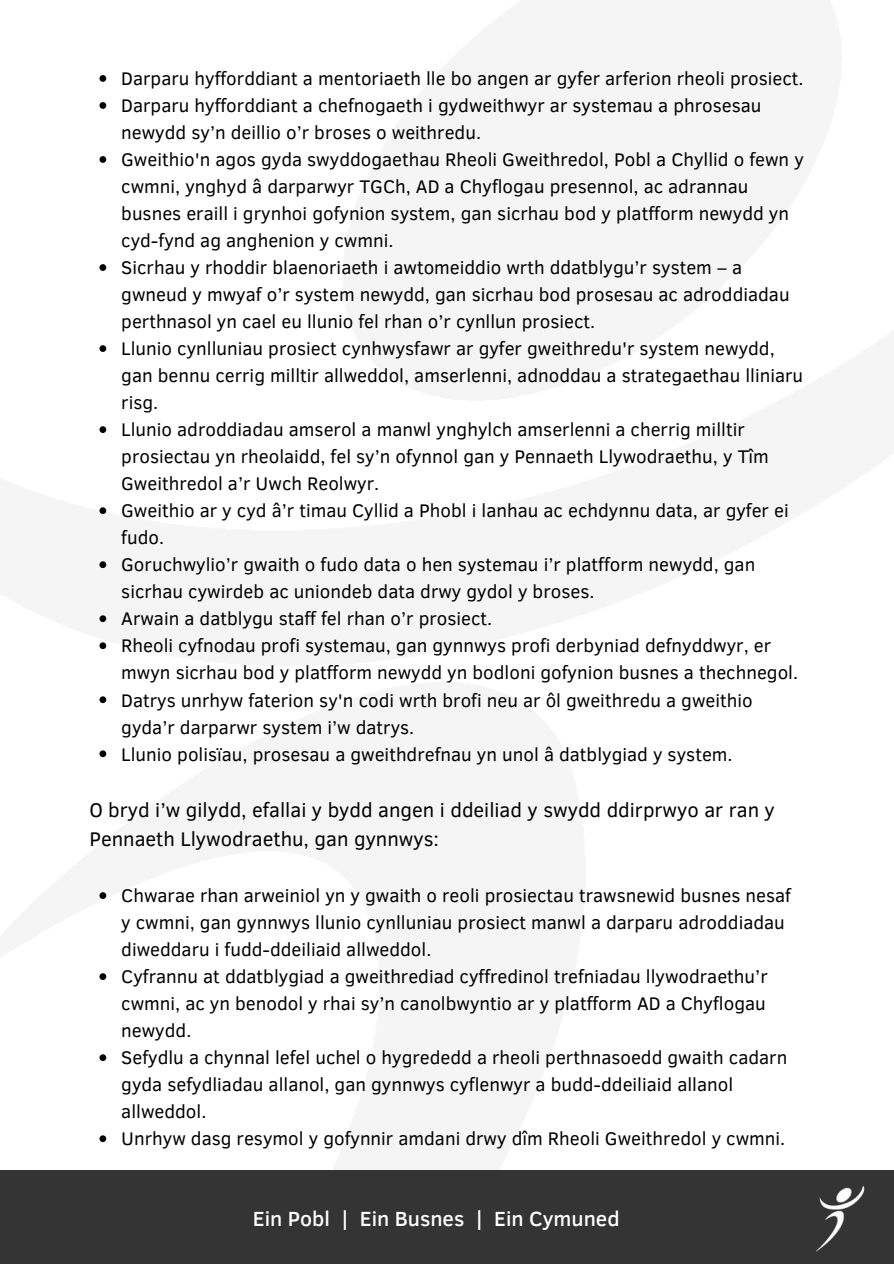
<style>
.page{position:relative;width:894px;height:1264px;background:#fff}
.page>*{position:absolute;margin:0;border:0;box-sizing:border-box;transform-origin:0 0}
.t1{font:500 21px "Clear Sans";color:#fff}
.t2{font:20.25px/29.2px "Clear Sans";color:#000}
.t3{font:18.75px/27px "Clear Sans";color:#000}
</style>
<div class="page">
<svg style="left:99px;top:75px;width:7px;height:7px"></svg>
<svg style="left:99px;top:102px;width:7px;height:7px"></svg>
<svg style="left:99px;top:156px;width:7px;height:7px"></svg>
<svg style="left:99px;top:264px;width:7px;height:7px"></svg>
<svg style="left:99px;top:345px;width:7px;height:7px"></svg>
<svg style="left:99px;top:426px;width:7px;height:7px"></svg>
<svg style="left:99px;top:507px;width:7px;height:7px"></svg>
<svg style="left:99px;top:561px;width:7px;height:7px"></svg>
<svg style="left:99px;top:615px;width:7px;height:7px"></svg>
<svg style="left:99px;top:642px;width:7px;height:7px"></svg>
<svg style="left:99px;top:696px;width:7px;height:7px"></svg>
<svg style="left:99px;top:750px;width:7px;height:7px"></svg>
<svg style="left:99px;top:892px;width:7px;height:7px"></svg>
<svg style="left:99px;top:973px;width:7px;height:7px"></svg>
<svg style="left:99px;top:1054px;width:7px;height:7px"></svg>
<svg style="left:99px;top:1135px;width:7px;height:7px"></svg>
<div style="left:0;top:1170px;width:893px;height:93px;background:#343434"></div>
<img style="left:816px;top:1186px;width:49px;height:66px">
<p class="t3" style="left:121px;top:64px;width:683px">Darparu hyfforddiant a mentoriaeth lle bo angen ar gyfer arferion rheoli prosiect.</p>
<p class="t3" style="left:121px;top:91px;width:641px">Darparu hyfforddiant a chefnogaeth i gydweithwyr ar systemau a phrosesau newydd sy’n deillio o’r broses o weithredu.</p>
<p class="t3" style="left:121px;top:145px;width:684px">Gweithio'n agos gyda swyddogaethau Rheoli Gweithredol, Pobl a Chyllid o fewn y cwmni, ynghyd â darparwyr TGCh, AD a Chyflogau presennol, ac adrannau busnes eraill i grynhoi gofynion system, gan sicrhau bod y platfform newydd yn cyd-fynd ag anghenion y cwmni.</p>
<p class="t3" style="left:121px;top:253px;width:669px">Sicrhau y rhoddir blaenoriaeth i awtomeiddio wrth ddatblygu’r system – a gwneud y mwyaf o’r system newydd, gan sicrhau bod prosesau ac adroddiadau perthnasol yn cael eu llunio fel rhan o’r cynllun prosiect.</p>
<p class="t3" style="left:121px;top:334px;width:683px">Llunio cynlluniau prosiect cynhwysfawr ar gyfer gweithredu'r system newydd, gan bennu cerrig milltir allweddol, amserlenni, adnoddau a strategaethau lliniaru risg.</p>
<p class="t3" style="left:121px;top:415px;width:649px">Llunio adroddiadau amserol a manwl ynghylch amserlenni a cherrig milltir prosiectau yn rheolaidd, fel sy’n ofynnol gan y Pennaeth Llywodraethu, y Tîm<br>Gweithredol a’r Uwch Reolwyr.</p>
<p class="t3" style="left:121px;top:496px;width:668px">Gweithio ar y cyd â’r timau Cyllid a Phobl i lanhau ac echdynnu data, ar gyfer ei fudo.</p>
<p class="t3" style="left:121px;top:550px;width:635px">Goruchwylio’r gwaith o fudo data o hen systemau i’r platfform newydd, gan sicrhau cywirdeb ac uniondeb data drwy gydol y broses.</p>
<p class="t3" style="left:121px;top:604px;width:372px">Arwain a datblygu staff fel rhan o’r prosiect.</p>
<p class="t3" style="left:121px;top:631px;width:678px">Rheoli cyfnodau profi systemau, gan gynnwys profi derbyniad defnyddwyr, er mwyn sicrhau bod y platfform newydd yn bodloni gofynion busnes a thechnegol.</p>
<p class="t3" style="left:121px;top:685px;width:632px">Datrys unrhyw faterion sy'n codi wrth brofi neu ar ôl gweithredu a gweithio gyda’r darparwr system i’w datrys.</p>
<p class="t3" style="left:121px;top:739px;width:612px">Llunio polisïau, prosesau a gweithdrefnau yn unol â datblygiad y system.</p>
<h2 class="t2" style="left:89px;top:794px;width:686px">O bryd i’w gilydd, efallai y bydd angen i ddeiliad y swydd ddirprwyo ar ran y<br>Pennaeth Llywodraethu, gan gynnwys:</h2>
<p class="t3" style="left:121px;top:881px;width:671px">Chwarae rhan arweiniol yn y gwaith o reoli prosiectau trawsnewid busnes nesaf y cwmni, gan gynnwys llunio cynlluniau prosiect manwl a darparu adroddiadau diweddaru i fudd-ddeiliaid allweddol.</p>
<p class="t3" style="left:121px;top:962px;width:647px;text-align:justify">Cyfrannu at ddatblygiad a gweithrediad cyffredinol trefniadau llywodraethu’r cwmni, ac yn benodol y rhai sy’n canolbwyntio ar y platfform AD a Chyflogau newydd.</p>
<p class="t3" style="left:121px;top:1043px;width:667px">Sefydlu a chynnal lefel uchel o hygrededd a rheoli perthnasoedd gwaith cadarn gyda sefydliadau allanol, gan gynnwys cyflenwyr a budd-ddeiliaid allanol allweddol.</p>
<p class="t3" style="left:121px;top:1124px;width:665px">Unrhyw dasg resymol y gofynnir amdani drwy dîm Rheoli Gweithredol y cwmni.</p>
<p class="t1" style="left:253px;top:1203px;width:368px">Ein Pobl | Ein Busnes | Ein Cymuned</p>
</div>
